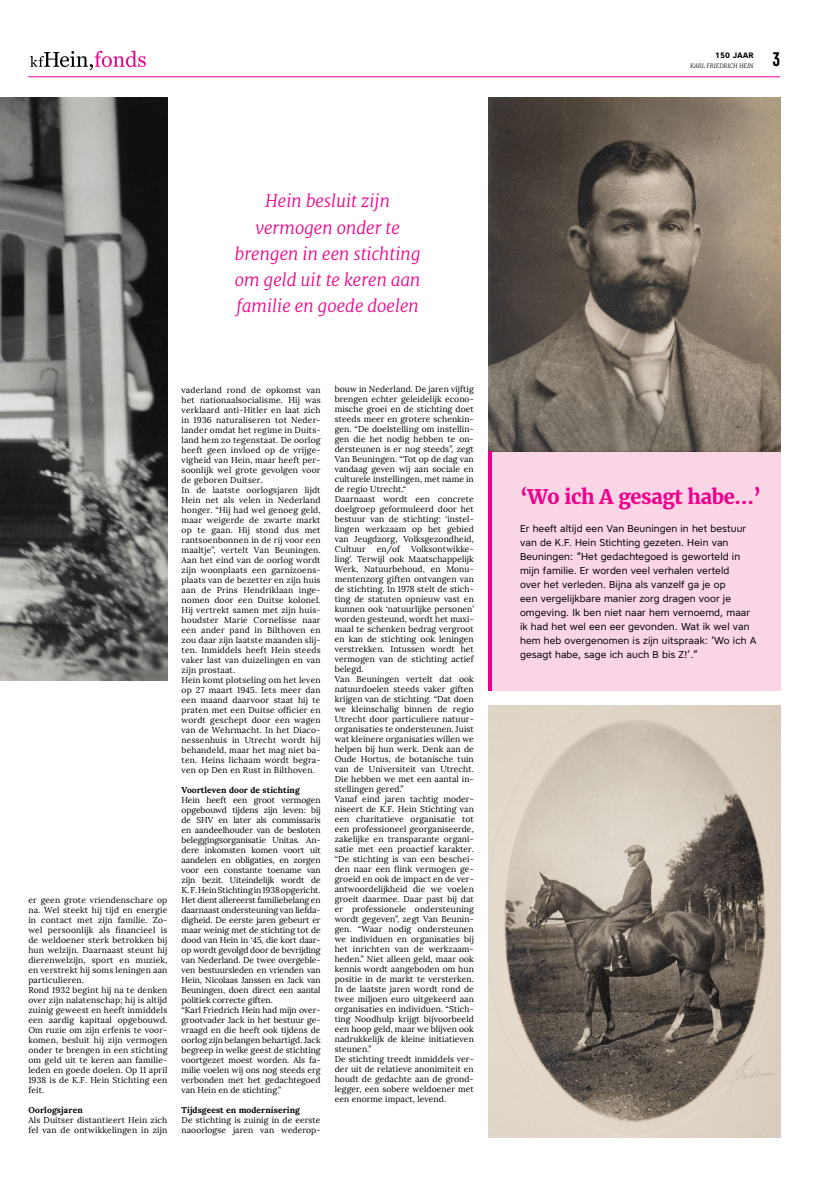
<style>
.page{position:relative;width:820px;height:1191px;background:#fff}
.page>*{position:absolute;margin:0;border:0;box-sizing:border-box;transform-origin:0 0}
.t1{font:700 20px "Merriweather";letter-spacing:-.02em;color:#ec008c}
.t2{font:700 19.6px "Core Sans D57 Cn";color:#000}
.t3{font:italic 300 17px/26px "Merriweather";color:#ec008c;text-align:center}
.t4{font:10px/14px "Core Sans A45";letter-spacing:.01em;color:#000}
.t5{font:8.5px/10px "Lora";letter-spacing:.01em;color:#000}
.t6{font:8.5px/10px "Lora";letter-spacing:-.01em;color:#000}
.t7{font:700 8.5px "Lora";letter-spacing:.01em;color:#000}
.t8{font:700 7.8px "Core Sans A65";color:#000}
.t9{font:italic 300 6px "Merriweather";color:#000}
</style>
<div class="page">
<hr style="left:28px;top:76px;width:752px;height:1px;background:#ec008c">
<svg style="left:30px;top:51px;width:116px;height:19px"></svg>
<img style="left:488px;top:98px;width:292px;height:353px">
<img style="left:0;top:97px;width:167px;height:583px">
<div style="left:488px;top:451px;width:292px;height:240px;background:#fad5e6"></div>
<hr style="left:488px;top:451px;width:3px;height:240px;background:#ec008c">
<img style="left:488px;top:705px;width:292px;height:433px">
<p class="t9" style="left:690px;top:62px;width:65px">KARL FRIEDRICH HEIN</p>
<h2 class="t2" style="left:772px;top:47px;width:9px">3</h2>
<p class="t8" style="left:715px;top:51px;width:40px">150 JAAR</p>
<h3 class="t3" style="left:235px;top:188px;width:187px">Hein besluit zijn vermogen onder te brengen in een stichting om geld uit te keren aan familie en goede doelen</h3>
<p class="t5" style="left:28px;top:895px;width:140px">er geen grote vriendenschare op na. Wel steekt hij tijd en energie in contact met zijn familie. Zo&shy;wel persoonlijk als financieel is de weldoener sterk betrokken bij hun welzijn. Daarnaast steunt hij dierenwelzijn, sport en muziek, en verstrekt hij soms leningen aan particulieren.<br>Rond 1932 begint hij na te denken over zijn nalatenschap; hij is altijd zuinig geweest en heeft inmiddels een aardig kapitaal opgebouwd.<br>Om ruzie om zijn erfenis te voor&shy;komen, besluit hij zijn vermogen onder te brengen in een stichting om geld uit te keren aan familie&shy;leden en goede doelen. Op 11 april<br>1938 is de K.F. Hein Stichting een feit.</p>
<p class="t7" style="left:28px;top:1104px;width:56px">Oorlogsjaren</p>
<p class="t5" style="left:28px;top:1115px;width:140px">Als Duitser distantieert Hein zich fel van de ontwikkelingen in zijn</p>
<p class="t5" style="left:181px;top:385px;width:140px">vaderland rond de opkomst van het nationaalsocialisme. Hij was verklaard anti-Hitler en laat zich in 1936 naturaliseren tot Neder&shy;lander omdat het regime in Duits&shy;land hem zo tegenstaat. De oorlog heeft geen invloed op de vrijge&shy;vigheid van Hein, maar heeft per&shy;soonlijk wel grote gevolgen voor de geboren Duitser.<br>In de laatste oorlogsjaren lijdt<br>Hein net als velen in Nederland honger. “Hij had wel genoeg geld, maar weigerde de zwarte markt op te gaan. Hij stond dus met rantsoenbonnen in de rij voor een maaltje”, vertelt Van Beuningen.<br>Aan het eind van de oorlog wordt zijn woonplaats een garnizoens&shy;plaats van de bezetter en zijn huis aan de Prins Hendriklaan inge&shy;nomen door een Duitse kolonel.<br>Hij vertrekt samen met zijn huis&shy;houdster Marie Cornelisse naar een ander pand in Bilthoven en zou daar zijn laatste maanden slij&shy;ten. Inmiddels heeft Hein steeds vaker last van duizelingen en van zijn prostaat.<br>Hein komt plotseling om het leven op 27 maart 1945. Iets meer dan een maand daarvoor staat hij te praten met een Duitse officier en wordt geschept door een wagen van de Wehrmacht. In het Diaco&shy;nessenhuis in Utrecht wordt hij behandeld, maar het mag niet ba&shy;ten. Heins lichaam wordt begra&shy;ven op Den en Rust in Bilthoven.</p>
<p class="t7" style="left:181px;top:784px;width:120px">Voortleven door de stichting</p>
<p class="t6" style="left:181px;top:794px;width:140px">Hein heeft een groot vermogen opgebouwd tijdens zijn leven: bij de SHV en later als commissaris en aandeelhouder van de besloten beleggingsorganisatie Unitas. An&shy;dere inkomsten komen voort uit aandelen en obligaties, en zorgen voor een constante toename van zijn bezit. Uiteindelijk wordt de K. F. Hein Stichting in 1938 opgericht.<br>Het dient allereerst familiebelang en daarnaast ondersteuning van liefda&shy;digheid. De eerste jaren gebeurt er maar weinig met de stichting tot de dood van Hein in ‘45, die kort daar&shy;op wordt gevolgd door de bevrijding van Nederland. De twee overgeble&shy;ven bestuursleden en vrienden van Hein, Nicolaas Janssen en Jack van Beuningen, doen direct een aantal politiek correcte giften.<br>“Karl Friedrich Hein had mijn over&shy;grootvader Jack in het bestuur ge&shy;vraagd en die heeft ook tijdens de oorlog zijn belangen behartigd. Jack begreep in welke geest de stichting voortgezet moest worden. Als fa&shy;milie voelen wij ons nog steeds erg verbonden met het gedachtegoed van Hein en de stichting.”</p>
<p class="t7" style="left:181px;top:1104px;width:120px">Tijdsgeest en modernisering</p>
<p class="t5" style="left:181px;top:1114px;width:140px">De stichting is zuinig in de eerste naoorlogse jaren van wederop-</p>
<p class="t5" style="left:334px;top:384px;width:140px">bouw in Nederland. De jaren vijftig brengen echter geleidelijk econo&shy;mische groei en de stichting doet steeds meer en grotere schenkin&shy;gen. “De doelstelling om instellin&shy;gen die het nodig hebben te on&shy;dersteunen is er nog steeds”, zegt<br>Van Beuningen. “Tot op de dag van vandaag geven wij aan sociale en culturele instellingen, met name in de regio Utrecht.“<br>Daarnaast wordt een concrete doelgroep geformuleerd door het bestuur van de stichting: ‘instel&shy;lingen werkzaam op het gebied van Jeugdzorg, Volksgezondheid,<br>Cultuur</p>
<p class="t5" style="left:376px;top:544px;width:25px">en/of</p>
<p class="t5" style="left:334px;top:544px;width:140px;text-indent:76px">Volksontwikke&shy;ling’. Terwijl ook Maatschappelijk<br>Werk, Natuurbehoud, en Monu&shy;mentenzorg giften ontvangen van de stichting. In 1978 stelt de stich&shy;ting de statuten opnieuw vast en kunnen ook ‘natuurlijke personen’ worden gesteund, wordt het maxi&shy;maal te schenken bedrag vergroot en kan de stichting ook leningen verstrekken. Intussen wordt het vermogen van de stichting actief belegd.<br>Van Beuningen vertelt dat ook natuurdoelen steeds vaker giften krijgen van de stichting. “Dat doen we kleinschalig binnen de regio<br>Utrecht door particuliere natuur&shy;organisaties te ondersteunen. Juist wat kleinere organisaties willen we helpen bij hun werk. Denk aan de<br>Oude Hortus, de botanische tuin van de Universiteit van Utrecht.<br>Die hebben we met een aantal in&shy;stellingen gered.”<br>Vanaf eind jaren tachtig moder&shy;niseert de K.F. Hein Stichting van een charitatieve organisatie tot een professioneel georganiseerde, zakelijke en transparante organi&shy;satie met een proactief karakter. “De stichting is van een beschei&shy;den naar een flink vermogen ge&shy;groeid en ook de impact en de ver&shy;antwoordelijkheid die we voelen groeit daarmee. Daar past bij dat er professionele ondersteuning wordt gegeven”, zegt Van Beunin&shy;gen. “Waar nodig ondersteunen we individuen en organisaties bij het inrichten van de werkzaam&shy;heden.” Niet alleen geld, maar ook kennis wordt aangeboden om hun positie in de markt te versterken.<br>In de laatste jaren wordt rond de twee miljoen euro uitgekeerd aan organisaties en individuen. “Stich&shy;ting Noodhulp krijgt bijvoorbeeld een hoop geld, maar we blijven ook nadrukkelijk de kleine initiatieven steunen.”<br>De stichting treedt inmiddels ver&shy;der uit de relatieve anonimiteit en houdt de gedachte aan de grond&shy;legger, een sobere weldoener met een enorme impact, levend.</p>
<h1 class="t1" style="left:520px;top:484px;width:242px">‘Wo ich A gesagt habe…’</h1>
<p class="t4" style="left:520px;top:521px;width:238px">Er heeft altijd een Van Beuningen in het bestuur van de K.F. Hein Stichting gezeten. Hein van Beuningen: “Het gedachtegoed is geworteld in mijn familie. Er worden veel verhalen verteld<br>over het verleden. Bijna als vanzelf ga je op<br>een vergelijkbare manier zorg dragen voor je omgeving. Ik ben niet naar hem vernoemd, maar ik had het wel een eer gevonden. Wat ik wel van hem heb overgenomen is zijn uitspraak: ‘Wo ich A gesagt habe, sage ich auch B bis Z!’.”</p>
</div>
